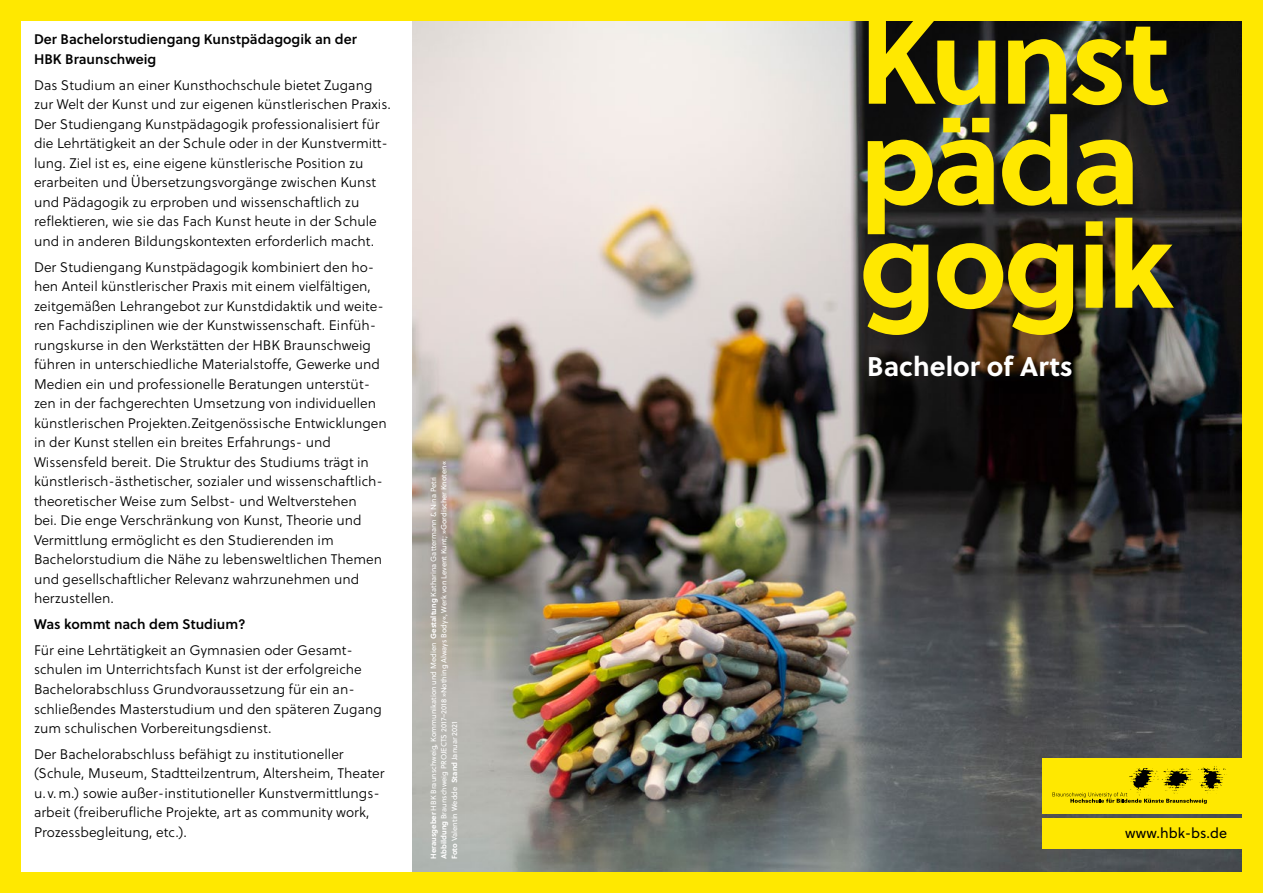
<style>
.page{position:relative;width:1263px;height:893px;background:#ffe800}
.page>*{position:absolute;margin:0;border:0;box-sizing:border-box;transform-origin:0 0}
.H_1{font:700 120px/102px "Soleil";letter-spacing:-.03em;color:#ffe800}
.H_2{font:700 27px "Soleil";color:#fff}
.Infos_Light{font:14.25px "Soleil";color:#000}
.fließtext{font:300 13.8px/19.5px "Soleil";color:#000}
.fließtext-2{font:13.8px/19.5px "Soleil Sb";color:#000}
.fließtext-3{font:7.5px "Soleil";color:#fff}
.s1{font-weight:700}
</style>
<div class="page">
<div style="left:21px;top:21px;width:1221px;height:851px;background:#fff"></div>
<img style="left:412px;top:21px;width:830px;height:851px">
<div style="left:1043px;top:758px;width:220px;height:56px;background:#ffe800"></div>
<div style="left:1043px;top:818px;width:220px;height:30px;background:#ffe800"></div>
<svg style="left:1052px;top:766px;width:175px;height:38px"></svg>
<p class="fließtext-2" style="left:34px;top:29px;width:324px">Der Bachelorstudiengang Kunstpädagogik an der<br>HBK Braunschweig</p>
<p class="fließtext" style="left:34px;top:75px;width:358px">Das Studium an einer Kunsthochschule bietet Zugang zur Welt der Kunst und zur eigenen künstlerischen Praxis.<br>Der Studiengang Kunstpädagogik professionalisiert für die Lehrtätigkeit an der Schule oder in der Kunstvermitt&shy;lung. Ziel ist es, eine eigene künstlerische Position zu erarbeiten und Übersetzungsvorgänge zwischen Kunst und Pädagogik zu erproben und wissenschaftlich zu reflektieren, wie sie das Fach Kunst heute in der Schule und in anderen Bildungskontexten erforderlich macht.</p>
<p class="fließtext" style="left:34px;top:257px;width:354px">Der Studiengang Kunstpädagogik kombiniert den ho&shy;hen Anteil künstlerischer Praxis mit einem vielfältigen, zeitgemäßen Lehrangebot zur Kunstdidaktik und weite&shy;ren Fachdisziplinen wie der Kunstwissenschaft. Einfüh&shy;rungskurse in den Werkstätten der HBK Braunschweig führen in unterschiedliche Materialstoffe, Gewerke und Medien ein und professionelle Beratungen unterstüt&shy;zen in der fachgerechten Umsetzung von individuellen künstlerischen Projekten.Zeitgenössische Entwicklungen in der Kunst stellen ein breites Erfahrungs- und Wissensfeld bereit. Die Struktur des Studiums trägt in künstlerisch-ästhetischer, sozialer und wissenschaftlich&shy;theoretischer Weise zum Selbst- und Weltverstehen<br>bei. Die enge Verschränkung von Kunst, Theorie und Vermittlung ermöglicht es den Studierenden im Bachelorstudium die Nähe zu lebensweltlichen Themen und gesellschaftlicher Relevanz wahrzunehmen und herzustellen.</p>
<p class="fließtext-2" style="left:34px;top:614px;width:213px">Was kommt nach dem Studium?</p>
<p class="fließtext" style="left:34px;top:640px;width:349px">Für eine Lehrtätigkeit an Gymnasien oder Gesamt&shy;schulen im Unterrichtsfach Kunst ist der erfolgreiche Bachelorabschluss Grundvoraussetzung für ein an&shy;schließendes Masterstudium und den späteren Zugang zum schulischen Vorbereitungsdienst.</p>
<p class="fließtext" style="left:34px;top:744px;width:352px">Der Bachelorabschluss befähigt zu institutioneller (Schule, Museum, Stadtteilzentrum, Altersheim, Theater u. v. m.) sowie außer-institutioneller Kunstvermittlungs&shy;arbeit (freiberufliche Projekte, art as community work, Prozessbegleitung, etc.).</p>
<p class="fließtext-3" style="left:438px;top:859px;width:399px;rotate:-90deg"><span class="s1">Abbildung</span> Braunschweig PROJECTS 2017–2018 »Nothing Always Body«, Werk von Levent Kunt; »Gordischer Knoten«</p>
<p class="fließtext-3" style="left:428px;top:859px;width:384px;rotate:-90deg"><span class="s1">Herausgeber</span> HBK Braunschweig, Kommunikation und Medien <span class="s1">Gestaltung</span> Katharina Gattermann &amp; Nina Petri</p>
<p class="fließtext-3" style="left:449px;top:859px;width:139px;rotate:-90deg"><span class="s1">Foto</span> Valentin Wedde <span class="s1">Stand</span> Januar 2021</p>
<p class="H_1" style="left:859px;top:4px;width:316px">Kunst päda gogik</p>
<p class="H_2" style="left:867px;top:345px;width:207px">Bachelor of Arts</p>
<p class="Infos_Light" style="left:1125px;top:823px;width:104px">www.hbk-bs.de</p>
</div>
